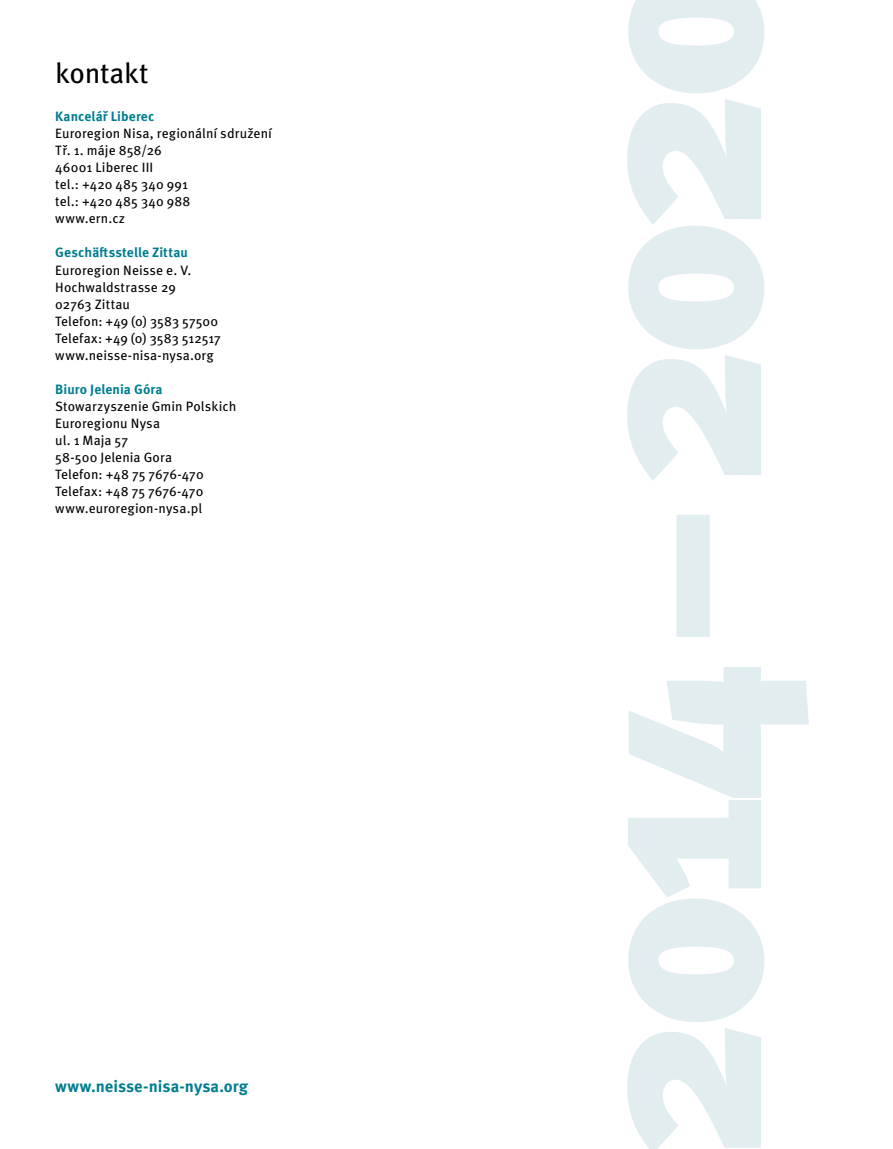
<style>
.page{position:relative;width:893px;height:1149px;background:#fff}
.page>*{position:absolute;margin:0;border:0;box-sizing:border-box;transform-origin:0 0}
.t1{font:28.5px "Meta Pro";color:#000}
.t2{font:700 16.5px "Meta Pro";color:#007e8f}
.t3{font:13.5px/17px "Meta Pro";letter-spacing:.005em;color:#000}
.t4{font:700 13.5px "Meta Pro";letter-spacing:.005em;color:#007e8f}
</style>
<div class="page">
<svg style="left:627px;top:0;width:182px;height:1148px"></svg>
<h1 class="t1" style="left:55px;top:51px;width:95px">kontakt</h1>
<p class="t4" style="left:55px;top:106px;width:101px">Kancelář Liberec</p>
<p class="t3" style="left:55px;top:124px;width:218px">Euroregion Nisa, regionální sdružení<br>Tř. 1. máje 858/26<br>46001 Liberec III<br>tel.: +420 485 340 991<br>tel.: +420 485 340 988<br>www.ern.cz</p>
<p class="t4" style="left:55px;top:242px;width:134px">Geschäftsstelle Zittau</p>
<p class="t3" style="left:55px;top:260px;width:167px">Euroregion Neisse e. V.<br>Hochwaldstrasse 29<br>02763 Zittau<br>Telefon: +49 (0) 3583 57500<br>Telefax: +49 (0) 3583 512517 www.neisse-nisa-nysa.org</p>
<p class="t4" style="left:55px;top:378px;width:109px">Biuro Jelenia Góra</p>
<p class="t3" style="left:55px;top:396px;width:183px">Stowarzyszenie Gmin Polskich<br>Euroregionu Nysa<br>ul. 1 Maja 57<br>58‑500 Jelenia Gora<br>Telefon: +48 75 7676‑470<br>Telefax: +48 75 7676‑470 www.euroregion-nysa.pl</p>
<p class="t2" style="left:55px;top:1072px;width:195px">www.neisse-nisa-nysa.org</p>
</div>
